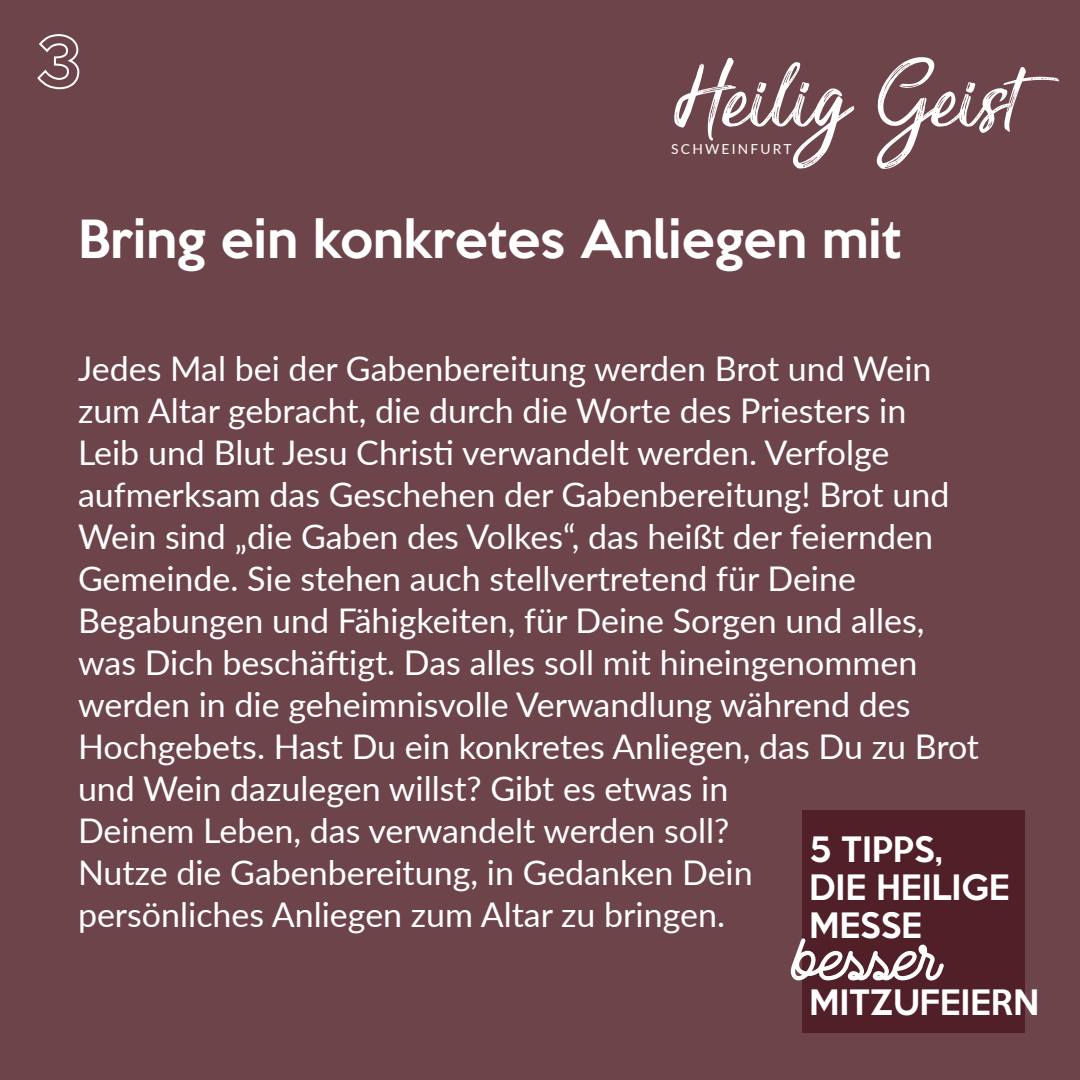
<style>
.page{position:relative;width:1080px;height:1080px;background:#6e444b}
.page>*{position:absolute;margin:0;border:0;box-sizing:border-box;transform-origin:0 0}
.t1{font:120.7px "Sensations and Qualities";color:#fff}
.t2{font:60px "Wasted";color:#fff}
.t3{font:500 48px "Keep Calm";color:#fff}
.t4{font:34px/42px "Lato";color:#fff}
.t5{font:500 32px/38.4px "Keep Calm";color:#fff}
.t6{font:13.8px "Lato";letter-spacing:.16em;color:#fff}
</style>
<div class="page">
<div style="left:802px;top:810px;width:223px;height:223px;background:#511f27"></div>
<svg style="left:37px;top:34px;width:43px;height:56px"></svg>
<h1 class="t1" style="left:674px;top:39px;width:352px">Heilig Geist</h1>
<p class="t6" style="left:671px;top:139px;width:122px">SCHWEINFURT</p>
<h3 class="t3" style="left:78px;top:198px;width:825px">Bring ein konkretes Anliegen mit</h3>
<p class="t4" style="left:78px;top:346px;width:903px">Jedes Mal bei der Gabenbereitung werden Brot und Wein zum Altar gebracht, die durch die Worte des Priesters in<br>Leib und Blut Jesu Christi verwandelt werden. Verfolge aufmerksam das Geschehen der Gabenbereitung! Brot und Wein sind „die Gaben des Volkes“, das heißt der feiernden Gemeinde. Sie stehen auch stellvertretend für Deine Begabungen und Fähigkeiten, für Deine Sorgen und alles, was Dich beschäftigt. Das alles soll mit hineingenommen werden in die geheimnisvolle Verwandlung während des Hochgebets. Hast Du ein konkretes Anliegen, das Du zu Brot und Wein dazulegen willst? Gibt es etwas in<br>Deinem Leben, das verwandelt werden soll?<br>Nutze die Gabenbereitung, in Gedanken Dein<br>persönliches Anliegen zum Altar zu bringen.</p>
<p class="t5" style="left:809px;top:827px;width:202px">5 Tipps,<br>die Heilige<br>Messe</p>
<h2 class="t2" style="left:792px;top:925px;width:149px">besser</h2>
<p class="t5" style="left:809px;top:981px;width:232px">mitzufeiern</p>
</div>
